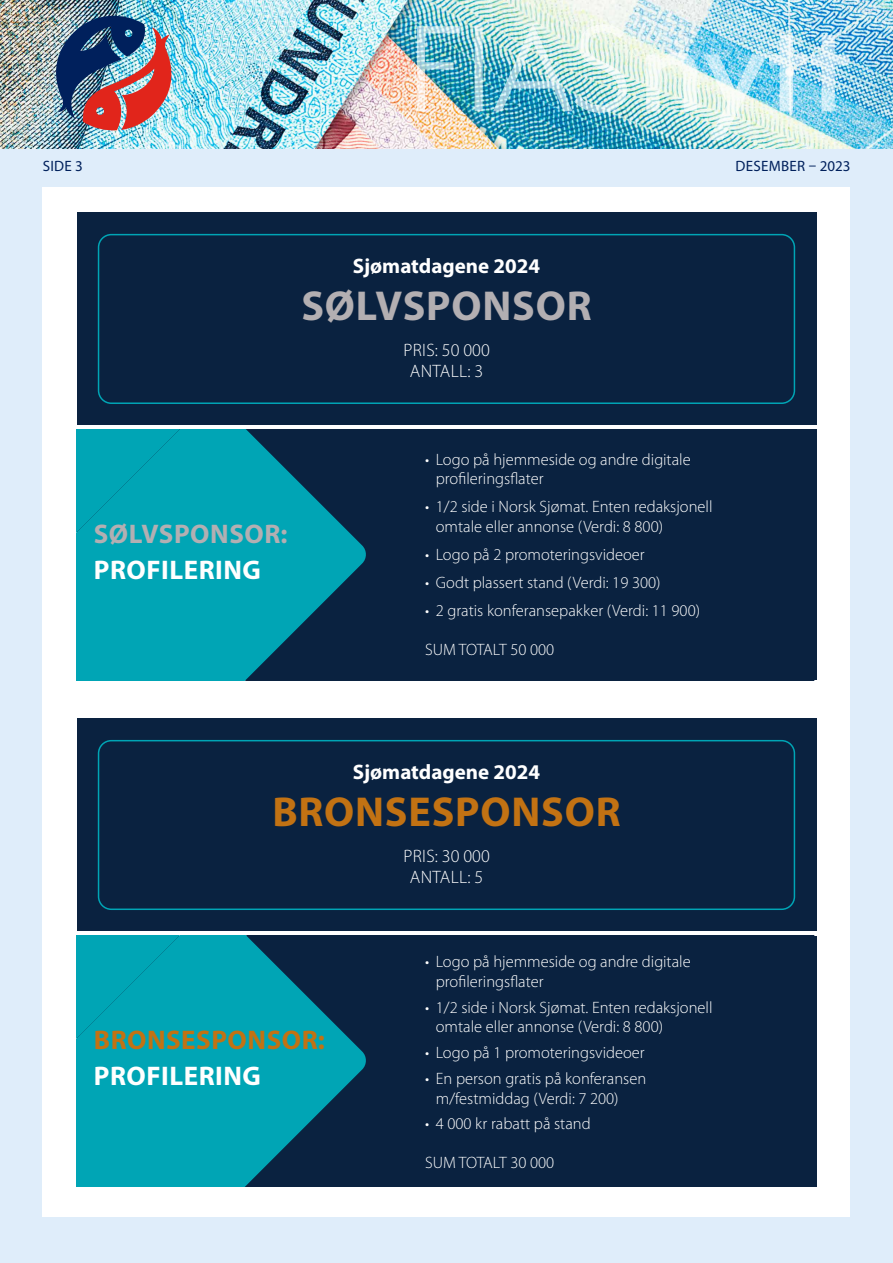
<style>
.page{position:relative;width:893px;height:1263px;background:#dfedfa}
.page>*{position:absolute;margin:0;border:0;box-sizing:border-box;transform-origin:0 0}
.t1{font:700 42px "Myriad Pro";letter-spacing:.02em;color:#c27213}
.t2{font:700 42px "Myriad Pro";letter-spacing:.02em;color:#b3afb2}
.t3{font:700 27px "Myriad Pro";letter-spacing:.02em;color:#fff}
.t4{font:700 27px "Myriad Pro";letter-spacing:.02em;color:#c27213}
.t5{font:700 27px "Myriad Pro";letter-spacing:.02em;color:#b3afb2}
.t6{font:700 21px "Myriad Pro";color:#fff}
.t7{font:300 18px/21px "Myriad Pro";letter-spacing:.02em;color:#fff;text-align:center}
.t8{font:300 16.5px/19.5px "Myriad Pro";color:#fff}
.t9{font:15px "Myriad Pro";letter-spacing:.02em;color:#00205c}
</style>
<div class="page">
<img style="left:0;top:0;width:893px;height:149px">
<img style="left:417px;top:24px;width:432px;height:116px">
<img style="left:50px;top:11px;width:124px;height:120px">
<div style="left:43px;top:187px;width:807px;height:1029px;background:#fff"></div>
<div style="left:367px;top:429px;width:447px;height:251px;background:#0a2240"></div>
<svg style="left:77px;top:429px;width:290px;height:251px;background:#018a9d"></svg>
<div style="left:367px;top:935px;width:447px;height:251px;background:#0a2240"></div>
<svg style="left:77px;top:935px;width:290px;height:251px;background:#018a9d"></svg>
<div style="left:77px;top:213px;width:739px;height:212px;background:#0a2240"></div>
<div style="left:98px;top:234px;width:697px;height:170px;border:2px solid #00a5b5;border-radius:13px"></div>
<div style="left:77px;top:719px;width:739px;height:212px;background:#0a2240"></div>
<div style="left:98px;top:740px;width:697px;height:170px;border:2px solid #00a5b5;border-radius:13px"></div>
<p class="t9" style="left:43px;top:156px;width:42px">SIDE 3</p>
<p class="t9" style="left:735px;top:156px;width:116px">DESEMBER – 2023</p>
<p class="t6" style="left:353px;top:252px;width:189px">Sjømatdagene 2024</p>
<h1 class="t2" style="left:301px;top:278px;width:292px">SØLVSPONSOR</h1>
<p class="t7" style="left:403px;top:339px;width:88px">PRIS: 50 000<br>ANTALL: 3</p>
<h2 class="t5" style="left:94px;top:517px;width:195px">SØLVSPONSOR:</h2>
<h2 class="t3" style="left:94px;top:553px;width:169px">PROFILERING</h2>
<p class="t8" style="left:436px;top:449px;width:256px;text-indent:-11px">• Logo på hjemmeside og andre digitale profileringsflater</p>
<p class="t8" style="left:436px;top:497px;width:278px;text-indent:-11px">• 1/2 side i Norsk Sjømat. Enten redaksjonell omtale eller annonse (Verdi: 8 800)</p>
<p class="t8" style="left:425px;top:544px;width:221px">• Logo på 2 promoteringsvideoer</p>
<p class="t8" style="left:425px;top:572px;width:237px">• Godt plassert stand (Verdi: 19 300)</p>
<p class="t8" style="left:425px;top:600px;width:276px">• 2 gratis konferansepakker (Verdi: 11 900)</p>
<p class="t8" style="left:425px;top:639px;width:130px">SUM TOTALT 50 000</p>
<p class="t6" style="left:353px;top:758px;width:189px">Sjømatdagene 2024</p>
<h1 class="t1" style="left:272px;top:784px;width:350px">BRONSESPONSOR</h1>
<p class="t7" style="left:403px;top:845px;width:88px">PRIS: 30 000<br>ANTALL: 5</p>
<h2 class="t4" style="left:94px;top:1023px;width:233px">BRONSESPONSOR:</h2>
<h2 class="t3" style="left:94px;top:1059px;width:169px">PROFILERING</h2>
<p class="t8" style="left:436px;top:952px;width:256px;text-indent:-11px">• Logo på hjemmeside og andre digitale profileringsflater</p>
<p class="t8" style="left:436px;top:997px;width:278px;text-indent:-11px">• 1/2 side i Norsk Sjømat. Enten redaksjonell omtale eller annonse (Verdi: 8 800)</p>
<p class="t8" style="left:425px;top:1043px;width:221px">• Logo på 1 promoteringsvideoer</p>
<p class="t8" style="left:436px;top:1068px;width:212px;text-indent:-11px">• En person gratis på konferansen m/festmiddag (Verdi: 7 200)</p>
<p class="t8" style="left:425px;top:1114px;width:167px">• 4 000 kr rabatt på stand</p>
<p class="t8" style="left:425px;top:1153px;width:130px">SUM TOTALT 30 000</p>
</div>
